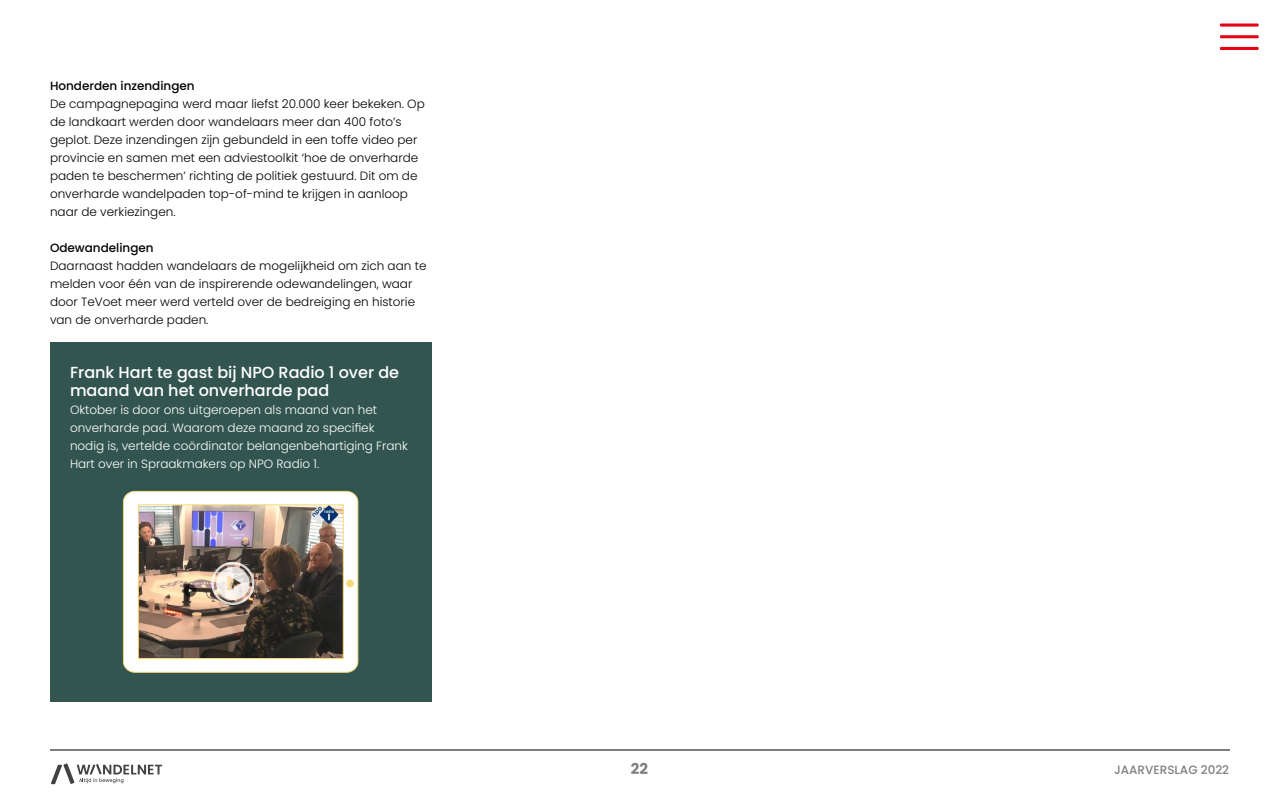
<style>
.page{position:relative;width:1280px;height:800px;background:#fff}
.page>*{position:absolute;margin:0;border:0;box-sizing:border-box;transform-origin:0 0}
.Kop_alinea{font:500 16px/18px "Poppins";color:#fff}
.t1{font:700 15px "Poppins";color:#808080}
.Platte_tekst{font:300 12px/18px "Poppins";color:#000}
.Platte_tekst-2{font:300 12px/18px "Poppins";color:#fff}
.Platte_tekst-3{font:500 12px "Poppins";color:#000}
.t2{font:500 12px "Poppins";color:#808080}
</style>
<div class="page">
<svg style="left:1220px;top:47px;width:39px;height:3px"></svg>
<svg style="left:1220px;top:23px;width:39px;height:4px"></svg>
<svg style="left:1220px;top:35px;width:39px;height:3px"></svg>
<hr style="left:50px;top:750px;width:1180px;height:1px;background:#000">
<svg style="left:51px;top:764px;width:111px;height:20px"></svg>
<div style="left:50px;top:342px;width:381px;height:360px;background:#325550"></div>
<img style="left:123px;top:491px;width:236px;height:182px">
<svg style="left:211px;top:562px;width:43px;height:43px;background:#c1b5aa"></svg>
<div style="left:346px;top:580px;width:8px;height:7px;background:#f5d978;border-radius:50%"></div>
<p class="Platte_tekst-3" style="left:50px;top:79px;width:146px">Honderden inzendingen</p>
<p class="Platte_tekst" style="left:50px;top:95px;width:376px">De campagnepagina werd maar liefst 20.000 keer bekeken. Op de landkaart werden door wandelaars meer dan 400 foto’s geplot. Deze inzendingen zijn gebundeld in een toffe video per provincie en samen met een adviestoolkit ‘hoe de onverharde paden te beschermen’ richting de politiek gestuurd. Dit om de onverharde wandelpaden top-of-mind te krijgen in aanloop naar de verkiezingen.</p>
<p class="Platte_tekst-3" style="left:50px;top:241px;width:105px">Odewandelingen</p>
<p class="Platte_tekst" style="left:50px;top:257px;width:378px">Daarnaast hadden wandelaars de mogelijkheid om zich aan te melden voor één van de inspirerende odewandelingen, waar door TeVoet meer werd verteld over de bedreiging en historie van de onverharde paden.</p>
<p class="Kop_alinea" style="left:70px;top:363px;width:331px">Frank Hart te gast bij NPO Radio 1 over de maand van het onverharde pad</p>
<p class="Platte_tekst-2" style="left:70px;top:401px;width:340px">Oktober is door ons uitgeroepen als maand van het onverharde pad. Waarom deze maand zo specifiek nodig is, vertelde coördinator belangenbehartiging Frank Hart over in Spraakmakers op NPO Radio 1.</p>
<p class="t1" style="left:631px;top:760px;width:19px">22</p>
<p class="t2" style="left:1114px;top:763px;width:117px">JAARVERSLAG 2022</p>
</div>
